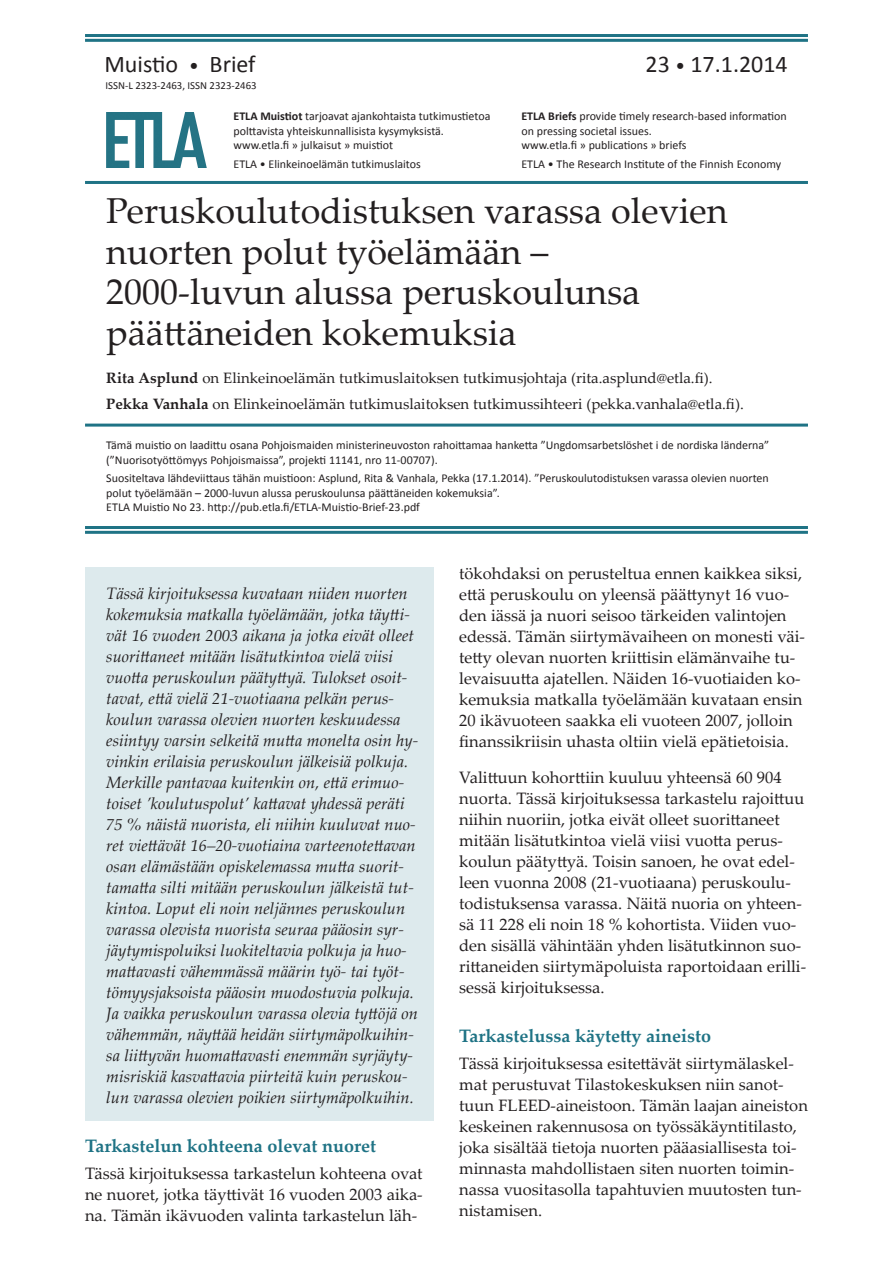
<style>
.page{position:relative;width:893px;height:1263px;background:#fff}
.page>*{position:absolute;margin:0;border:0;box-sizing:border-box;transform-origin:0 0}
.Pääotsikko{font:36px/40.5px "Palatino Linotype";color:#231f20}
.t1{font:24px "Calibri";color:#231f20}
.Väliotsikko_1{font:700 18px "Palatino Linotype";color:#1f7385}
.Leipis{font:16.5px/21px "Palatino Linotype";color:#231f20}
.Ingressi{font:italic 16.5px/21px "Palatino Linotype";color:#231f20}
.Kirjoittaja{font:15px "Palatino Linotype";color:#231f20}
.Lähdeviittaus{font:12px/14.4px "Calibri";color:#231f20}
.t2{font:10.8px "Calibri";color:#231f20}
.s1{font-size:19.5px}
.s2{font-weight:700}
</style>
<div class="page">
<div style="left:85px;top:567px;width:349px;height:553px;background:#ddeaed"></div>
<hr style="left:85px;top:181px;width:723px;height:3px;background:#1f7385">
<hr style="left:85px;top:424px;width:723px;height:3px;background:#1f7385">
<hr style="left:85px;top:34px;width:723px;height:3px;background:#1f7385">
<hr style="left:85px;top:39px;width:723px;height:3px;background:#1f7385">
<hr style="left:85px;top:526px;width:723px;height:3px;background:#1f7385">
<hr style="left:85px;top:531px;width:723px;height:3px;background:#1f7385">
<img style="left:106px;top:113px;width:100px;height:55px">
<p class="t1" style="left:104px;top:49px;width:153px">Muistio <span class="s1">•</span> Brief</p>
<p class="t2" style="left:105px;top:79px;width:153px">ISSN-L 2323-2463, ISSN 2323-2463</p>
<p class="Lähdeviittaus" style="left:234px;top:109px;width:258px"><span class="s2">ETLA Muistiot</span> tarjoavat ajankohtaista tutkimustietoa polttavista yhteiskunnallisista kysymyksistä. www.etla.fi » julkaisut » muistiot</p>
<p class="Lähdeviittaus" style="left:234px;top:157px;width:189px">ETLA • Elinkeinoelämän tutkimuslaitos</p>
<p class="t1" style="left:646px;top:49px;width:144px">23 <span class="s1">•</span> 17.1.2014</p>
<p class="Lähdeviittaus" style="left:521px;top:109px;width:267px"><span class="s2">ETLA Briefs</span> provide timely research-based information on pressing societal issues.<br>www.etla.fi » publications » briefs</p>
<p class="Lähdeviittaus" style="left:521px;top:157px;width:261px">ETLA • The Research Institute of the Finnish Economy</p>
<p class="Pääotsikko" style="left:106px;top:189px;width:623px">Peruskoulutodistuksen varassa olevien nuorten polut työelämään –<br>2000-luvun alussa peruskoulunsa päättäneiden kokemuksia</p>
<p class="Kirjoittaja" style="left:106px;top:367px;width:608px"><span class="s2">Rita Asplund</span> on Elinkeinoelämän tutkimuslaitoksen tutkimusjohtaja (rita.asplund@etla.fi).</p>
<p class="Kirjoittaja" style="left:106px;top:393px;width:639px"><span class="s2">Pekka Vanhala</span> on Elinkeinoelämän tutkimuslaitoksen tutkimussihteeri (pekka.vanhala@etla.fi).</p>
<p class="Lähdeviittaus" style="left:106px;top:438px;width:664px">Tämä muistio on laadittu osana Pohjoismaiden ministerineuvoston rahoittamaa hanketta ”Ungdomsarbetslöshet i de nordiska länderna” (”Nuorisotyöttömyys Pohjoismaissa”, projekti 11141, nro 11-00707).</p>
<p class="Lähdeviittaus" style="left:106px;top:471px;width:664px">Suositeltava lähdeviittaus tähän muistioon: Asplund, Rita &amp; Vanhala, Pekka (17.1.2014). ”Peruskoulutodistuksen varassa olevien nuorten polut työelämään – 2000-luvun alussa peruskoulunsa päättäneiden kokemuksia”.<br>ETLA Muistio No 23. http://pub.etla.fi/ETLA-Muistio-Brief-23.pdf</p>
<p class="Ingressi" style="left:106px;top:582px;width:313px">Tässä kirjoituksessa kuvataan niiden nuorten kokemuksia matkalla työelämään, jotka täytti&shy;vät 16 vuoden 2003 aikana ja jotka eivät olleet suorittaneet mitään lisätutkintoa vielä viisi vuotta peruskoulun päätyttyä. Tulokset osoit&shy;tavat, että vielä 21-vuotiaana pelkän perus&shy;koulun varassa olevien nuorten keskuudessa esiintyy varsin selkeitä mutta monelta osin hy&shy;vinkin erilaisia peruskoulun jälkeisiä polkuja.<br>Merkille pantavaa kuitenkin on, että erimuo&shy;toiset ’koulutuspolut’ kattavat yhdessä peräti 75 % näistä nuorista, eli niihin kuuluvat nuo&shy;ret viettävät 16–20-vuotiaina varteenotettavan osan elämästään opiskelemassa mutta suorit&shy;tamatta silti mitään peruskoulun jälkeistä tut&shy;kintoa. Loput eli noin neljännes peruskoulun varassa olevista nuorista seuraa pääosin syr&shy;jäytymispoluiksi luokiteltavia polkuja ja huo&shy;mattavasti vähemmässä määrin työ- tai työt&shy;tömyysjaksoista pääosin muodostuvia polkuja.<br>Ja vaikka peruskoulun varassa olevia tyttöjä on vähemmän, näyttää heidän siirtymäpolkuihin&shy;sa liittyvän huomattavasti enemmän syrjäyty&shy;misriskiä kasvattavia piirteitä kuin peruskou&shy;lun varassa olevien poikien siirtymäpolkuihin.</p>
<p class="Väliotsikko_1" style="left:85px;top:1133px;width:292px">Tarkastelun kohteena olevat nuoret</p>
<p class="Leipis" style="left:85px;top:1162px;width:339px;text-align:justify">Tässä kirjoituksessa tarkastelun kohteena ovat ne nuoret, jotka täyttivät 16 vuoden 2003 aika&shy;na. Tämän ikävuoden valinta tarkastelun läh-</p>
<p class="Leipis" style="left:459px;top:562px;width:347px">tökohdaksi on perusteltua ennen kaikkea siksi, että peruskoulu on yleensä päättynyt 16 vuo&shy;den iässä ja nuori seisoo tärkeiden valintojen edessä. Tämän siirtymävaiheen on monesti väi&shy;tetty olevan nuorten kriittisin elämänvaihe tu&shy;levaisuutta ajatellen. Näiden 16-vuotiaiden ko&shy;kemuksia matkalla työelämään kuvataan ensin 20 ikävuoteen saakka eli vuoteen 2007, jolloin finanssikriisin uhasta oltiin vielä epätietoisia.</p>
<p class="Leipis" style="left:459px;top:766px;width:349px">Valittuun kohorttiin kuuluu yhteensä 60 904 nuorta. Tässä kirjoituksessa tarkastelu rajoittuu niihin nuoriin, jotka eivät olleet suorittaneet mitään lisätutkintoa vielä viisi vuotta perus&shy;koulun päätyttyä. Toisin sanoen, he ovat edel&shy;leen vuonna 2008 (21-vuotiaana) peruskoulu&shy;todistuksensa varassa. Näitä nuoria on yhteen&shy;sä 11 228 eli noin 18 % kohortista. Viiden vuo&shy;den sisällä vähintään yhden lisätutkinnon suo&shy;rittaneiden siirtymäpoluista raportoidaan erilli&shy;sessä kirjoituksessa.</p>
<p class="Väliotsikko_1" style="left:459px;top:1023px;width:253px">Tarkastelussa käytetty aineisto</p>
<p class="Leipis" style="left:459px;top:1052px;width:350px">Tässä kirjoituksessa esitettävät siirtymälaskel&shy;mat perustuvat Tilastokeskuksen niin sanot&shy;tuun FLEED-aineistoon. Tämän laajan aineiston keskeinen rakennusosa on työssäkäyntitilasto, joka sisältää tietoja nuorten pääasiallisesta toi&shy;minnasta mahdollistaen siten nuorten toimin&shy;nassa vuositasolla tapahtuvien muutosten tun&shy;nistamisen.</p>
</div>
